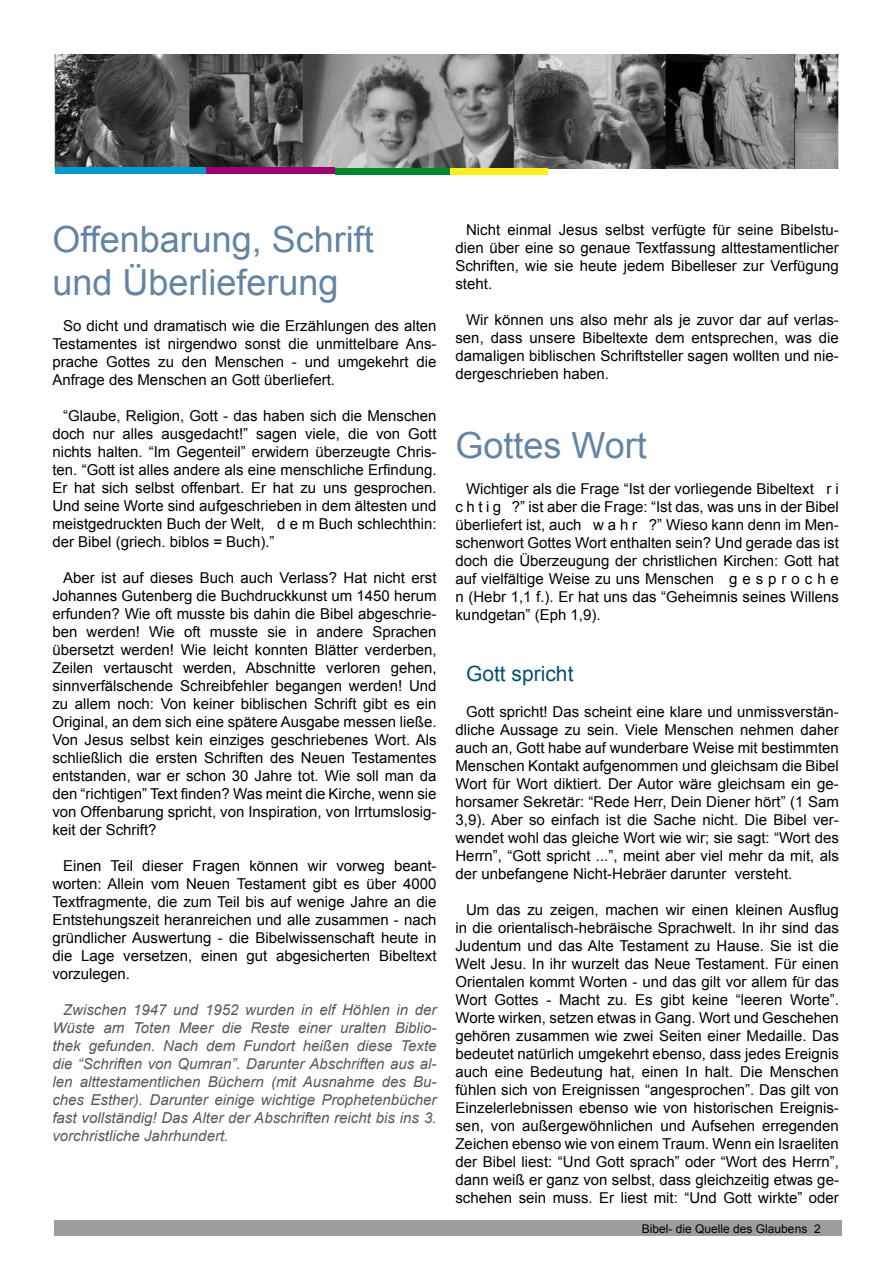
<style>
.page{position:relative;width:893px;height:1263px;background:#fff}
.page>*{position:absolute;margin:0;border:0;box-sizing:border-box;transform-origin:0 0}
.t1{font:36px/43.2px "Arial";color:#6384a2}
.t2{font:21px "Arial";color:#005171}
.t3{font:15px/18px "Arial";color:#000;text-align:justify}
.t4{font:italic 15px/18px "Arial";color:#58585a;text-align:justify}
.t5{font:12px "Arial";color:#000}
</style>
<div class="page">
<div style="left:54px;top:1220px;width:788px;height:16px;background:#9c9d9f"></div>
<img style="left:54px;top:54px;width:785px;height:114px">
<div style="left:55px;top:168px;width:151px;height:6px;background:#009ccf"></div>
<div style="left:206px;top:168px;width:129px;height:6px;background:#9f0072"></div>
<div style="left:335px;top:168px;width:116px;height:6px;background:#008a30"></div>
<div style="left:451px;top:168px;width:97px;height:6px;background:#ffee1d"></div>
<h1 class="t1" style="left:52px;top:218px;width:323px">Offenbarung, Schrift und Überlieferung</h1>
<p class="t3" style="left:52px;top:317px;width:386px;text-indent:11px">So dicht und dramatisch wie die Erzählungen des alten Testamentes ist nirgendwo sonst die unmittelbare Ans&shy;prache Gottes zu den Menschen - und umgekehrt die Anfrage des Menschen an Gott überliefert.</p>
<p class="t3" style="left:52px;top:407px;width:386px;text-indent:11px">“Glaube, Religion, Gott - das haben sich die Menschen doch nur alles ausgedacht!” sagen viele, die von Gott nichts halten. “Im Gegenteil” erwidern überzeugte Chris&shy;ten. “Gott ist alles andere als eine menschliche Erfindung.<br>Er hat sich selbst offenbart. Er hat zu uns gesprochen.<br>Und seine Worte sind aufgeschrieben in dem ältesten und meistgedruckten Buch der Welt, d e m Buch schlechthin: der Bibel (griech. biblos = Buch).”</p>
<p class="t3" style="left:52px;top:569px;width:386px;text-indent:11px">Aber ist auf dieses Buch auch Verlass? Hat nicht erst Johannes Gutenberg die Buchdruckkunst um 1450 herum erfunden? Wie oft musste bis dahin die Bibel abgeschrie&shy;ben werden! Wie oft musste sie in andere Sprachen übersetzt werden! Wie leicht konnten Blätter verderben, Zeilen vertauscht werden, Abschnitte verloren gehen, sinnverfälschende Schreibfehler begangen werden! Und zu allem noch: Von keiner biblischen Schrift gibt es ein Original, an dem sich eine spätere Ausgabe messen ließe.<br>Von Jesus selbst kein einziges geschriebenes Wort. Als schließlich die ersten Schriften des Neuen Testamentes entstanden, war er schon 30 Jahre tot. Wie soll man da den “richtigen” Text finden? Was meint die Kirche, wenn sie von Offenbarung spricht, von Inspiration, von Irrtumslosig&shy;keit der Schrift?</p>
<p class="t3" style="left:52px;top:857px;width:386px;text-indent:11px">Einen Teil dieser Fragen können wir vorweg beant&shy;worten: Allein vom Neuen Testament gibt es über 4000<br>Textfragmente, die zum Teil bis auf wenige Jahre an die Entstehungszeit heranreichen und alle zusammen - nach gründlicher Auswertung - die Bibelwissenschaft heute in die Lage versetzen, einen gut abgesicherten Bibeltext vorzulegen.</p>
<p class="t4" style="left:52px;top:1001px;width:386px;text-indent:11px">Zwischen 1947 und 1952 wurden in elf Höhlen in der Wüste am Toten Meer die Reste einer uralten Biblio&shy;thek gefunden. Nach dem Fundort heißen diese Texte die “Schriften von Qumran”. Darunter Abschriften aus al&shy;len alttestamentlichen Büchern (mit Ausnahme des Bu&shy;ches Esther). Darunter einige wichtige Prophetenbücher fast vollständig! Das Alter der Abschriften reicht bis ins 3. vorchristliche Jahrhundert.</p>
<p class="t3" style="left:455px;top:221px;width:385px;text-indent:11px">Nicht einmal Jesus selbst verfügte für seine Bibelstu&shy;dien über eine so genaue Textfassung alttestamentlicher Schriften, wie sie heute jedem Bibelleser zur Verfügung steht.</p>
<p class="t3" style="left:455px;top:311px;width:385px;text-indent:11px">Wir können uns also mehr als je zuvor dar auf verlas&shy;sen, dass unsere Bibeltexte dem entsprechen, was die damaligen biblischen Schriftsteller sagen wollten und nie&shy;dergeschrieben haben.</p>
<h1 class="t1" style="left:455px;top:424px;width:193px">Gottes Wort</h1>
<p class="t3" style="left:455px;top:480px;width:385px;text-indent:11px">Wichtiger als die Frage “Ist der vorliegende Bibeltext r i c h t i g ?” ist aber die Frage: “Ist das, was uns in der Bibel überliefert ist, auch w a h r ?” Wieso kann denn im Men&shy;schenwort Gottes Wort enthalten sein? Und gerade das ist doch die Überzeugung der christlichen Kirchen: Gott hat auf vielfältige Weise zu uns Menschen g e s p r o c h e n (Hebr 1,1 f.). Er hat uns das “Geheimnis seines Willens kundgetan” (Eph 1,9).</p>
<h2 class="t2" style="left:466px;top:660px;width:109px">Gott spricht</h2>
<p class="t3" style="left:455px;top:703px;width:385px;text-indent:11px">Gott spricht! Das scheint eine klare und unmissverstän&shy;dliche Aussage zu sein. Viele Menschen nehmen daher auch an, Gott habe auf wunderbare Weise mit bestimmten Menschen Kontakt aufgenommen und gleichsam die Bibel Wort für Wort diktiert. Der Autor wäre gleichsam ein ge&shy;horsamer Sekretär: “Rede Herr, Dein Diener hört” (1 Sam 3,9). Aber so einfach ist die Sache nicht. Die Bibel ver&shy;wendet wohl das gleiche Wort wie wir; sie sagt: “Wort des Herrn”, “Gott spricht ...”, meint aber viel mehr da mit, als der unbefangene Nicht-Hebräer darunter versteht.</p>
<p class="t3" style="left:455px;top:901px;width:385px;text-indent:11px">Um das zu zeigen, machen wir einen kleinen Ausflug in die orientalisch-hebräische Sprachwelt. In ihr sind das Judentum und das Alte Testament zu Hause. Sie ist die Welt Jesu. In ihr wurzelt das Neue Testament. Für einen Orientalen kommt Worten - und das gilt vor allem für das Wort Gottes - Macht zu. Es gibt keine “leeren Worte”.<br>Worte wirken, setzen etwas in Gang. Wort und Geschehen gehören zusammen wie zwei Seiten einer Medaille. Das bedeutet natürlich umgekehrt ebenso, dass jedes Ereignis auch eine Bedeutung hat, einen In halt. Die Menschen fühlen sich von Ereignissen “angesprochen”. Das gilt von Einzelerlebnissen ebenso wie von historischen Ereignis&shy;sen, von außergewöhnlichen und Aufsehen erregenden Zeichen ebenso wie von einem Traum. Wenn ein Israeliten der Bibel liest: “Und Gott sprach” oder “Wort des Herrn”, dann weiß er ganz von selbst, dass gleichzeitig etwas ge&shy;schehen sein muss. Er liest mit: “Und Gott wirkte” oder</p>
<p class="t5" style="left:642px;top:1221px;width:180px">Bibel- die Quelle des Glaubens 2</p>
</div>
